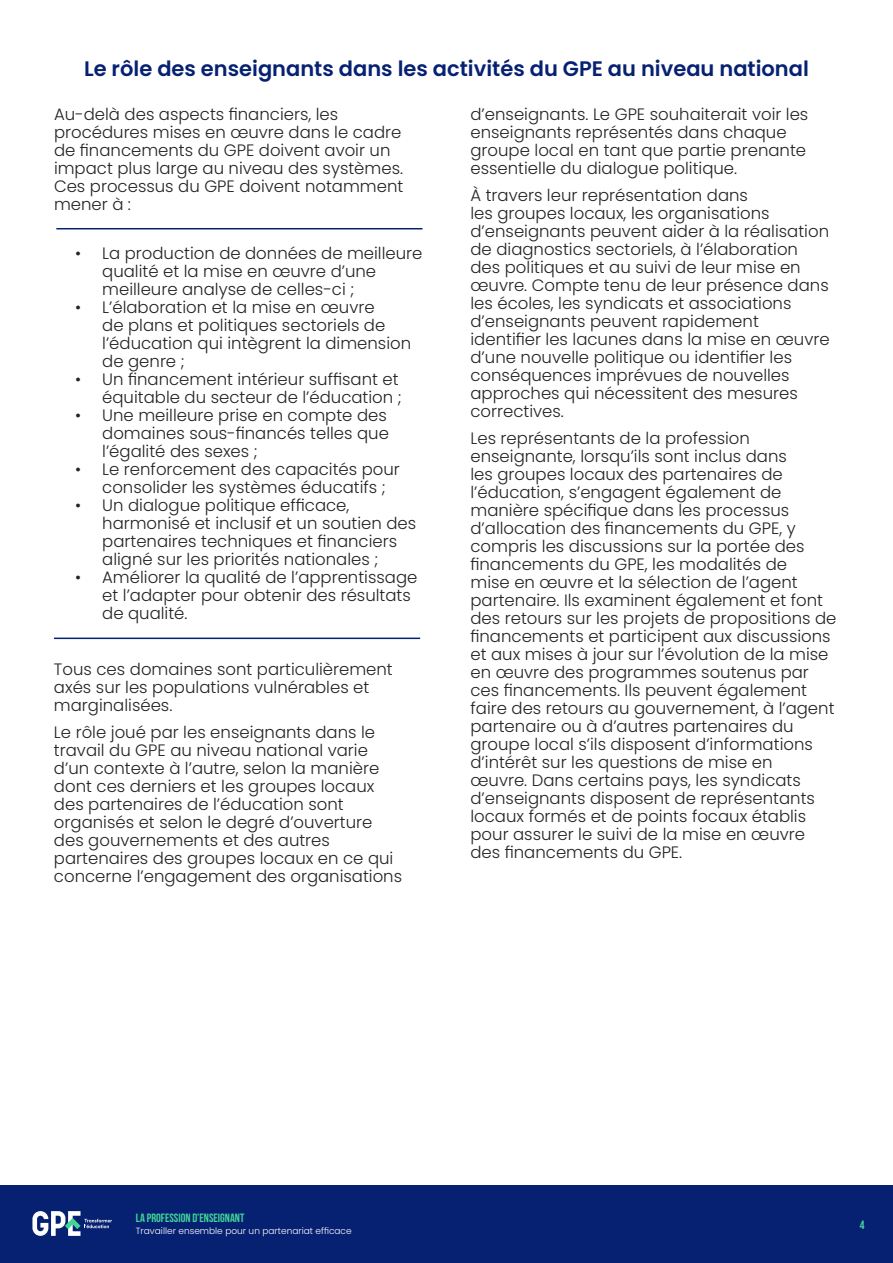
<style>
.page{position:relative;width:893px;height:1263px;background:#fff}
.page>*{position:absolute;margin:0;border:0;box-sizing:border-box;transform-origin:0 0}
.t1{font:600 21px "Poppins";color:#062172}
.t2{font:300 16.5px/18px "Poppins";color:#232323}
.t3{font:700 12px "Bebas Neue";color:#42d696}
.t4{font:300 9px "Poppins";color:#fff}
</style>
<div class="page">
<hr style="left:56px;top:228px;width:366px;height:1px;background:#062172">
<hr style="left:54px;top:638px;width:366px;height:1px;background:#062172">
<div style="left:0;top:1185px;width:893px;height:78px;background:#062172"></div>
<svg style="left:32px;top:1211px;width:80px;height:25px"></svg>
<p class="t1" style="left:84px;top:57px;width:726px">Le rôle des enseignants dans les activités du GPE au niveau national</p>
<p class="t2" style="left:470px;top:105px;width:339px">d’enseignants. Le GPE souhaiterait voir les enseignants représentés dans chaque groupe local en tant que partie prenante essentielle du dialogue politique.</p>
<p class="t2" style="left:470px;top:186px;width:361px">À travers leur représentation dans<br>les groupes locaux, les organisations d’enseignants peuvent aider à la réalisation de diagnostics sectoriels, à l’élaboration des politiques et au suivi de leur mise en œuvre. Compte tenu de leur présence dans les écoles, les syndicats et associations d’enseignants peuvent rapidement identifier les lacunes dans la mise en œuvre d’une nouvelle politique ou identifier les conséquences imprévues de nouvelles approches qui nécessitent des mesures correctives.</p>
<p class="t2" style="left:470px;top:429px;width:367px">Les représentants de la profession enseignante, lorsqu’ils sont inclus dans<br>les groupes locaux des partenaires de l’éducation, s’engagent également de manière spécifique dans les processus d’allocation des financements du GPE, y compris les discussions sur la portée des financements du GPE, les modalités de<br>mise en œuvre et la sélection de l’agent partenaire. Ils examinent également et font des retours sur les projets de propositions de financements et participent aux discussions et aux mises à jour sur l’évolution de la mise en œuvre des programmes soutenus par ces financements. Ils peuvent également faire des retours au gouvernement, à l’agent partenaire ou à d’autres partenaires du groupe local s’ils disposent d’informations d’intérêt sur les questions de mise en<br>œuvre. Dans certains pays, les syndicats d’enseignants disposent de représentants locaux formés et de points focaux établis pour assurer le suivi de la mise en œuvre des financements du GPE.</p>
<p class="t2" style="left:54px;top:105px;width:351px">Au-delà des aspects financiers, les procédures mises en œuvre dans le cadre de financements du GPE doivent avoir un impact plus large au niveau des systèmes.<br>Ces processus du GPE doivent notamment mener à :</p>
<p class="t2" style="left:102px;top:244px;width:322px;text-indent:-27px">• La production de données de meilleure qualité et la mise en œuvre d’une meilleure analyse de celles-ci ;</p>
<p class="t2" style="left:102px;top:298px;width:310px;text-indent:-27px">• L’élaboration et la mise en œuvre<br>de plans et politiques sectoriels de l’éducation qui intègrent la dimension de genre ;</p>
<p class="t2" style="left:75px;top:370px;width:328px;text-align:right">• Un financement intérieur suffisant et équitable du secteur de l’éducation ;</p>
<p class="t2" style="left:102px;top:406px;width:288px;text-indent:-27px">• Une meilleure prise en compte des domaines sous-financés telles que l’égalité des sexes ;</p>
<p class="t2" style="left:102px;top:460px;width:299px;text-indent:-27px">• Le renforcement des capacités pour consolider les systèmes éducatifs ;</p>
<p class="t2" style="left:102px;top:496px;width:315px;text-indent:-27px">• Un dialogue politique efficace, harmonisé et inclusif et un soutien des partenaires techniques et financiers aligné sur les priorités nationales ;</p>
<p class="t2" style="left:102px;top:568px;width:317px;text-indent:-27px">• Améliorer la qualité de l’apprentissage et l’adapter pour obtenir des résultats de qualité.</p>
<p class="t2" style="left:54px;top:660px;width:340px">Tous ces domaines sont particulièrement axés sur les populations vulnérables et marginalisées.</p>
<p class="t2" style="left:54px;top:723px;width:350px">Le rôle joué par les enseignants dans le travail du GPE au niveau national varie d’un contexte à l’autre, selon la manière dont ces derniers et les groupes locaux des partenaires de l’éducation sont organisés et selon le degré d’ouverture des gouvernements et des autres partenaires des groupes locaux en ce qui concerne l’engagement des organisations</p>
<p class="t3" style="left:136px;top:1211px;width:137px">GLOBAL PARTNERSHIP FOR EDUCATION</p>
<p class="t4" style="left:136px;top:1225px;width:187px">Working together for effective partnership</p>
<p class="t3" style="left:136px;top:1211px;width:110px">LA PROFESSION D’ENSEIGNANT</p>
<p class="t4" style="left:136px;top:1225px;width:217px">Travailler ensemble pour un partenariat efficace</p>
<p class="t3" style="left:860px;top:1211px;width:6px">4</p>
<p class="t3" style="left:860px;top:1218px;width:6px">4</p>
</div>
